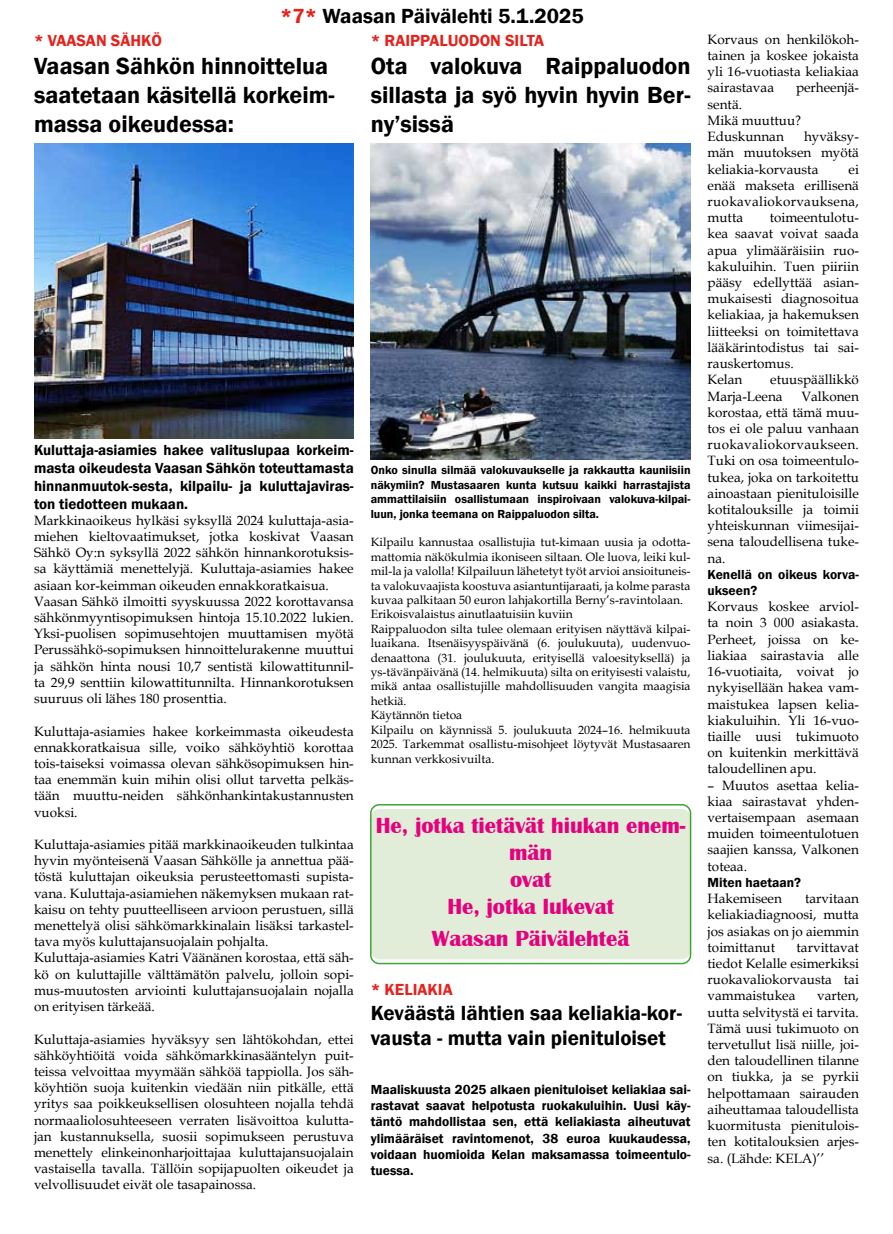
<style>
.page{position:relative;width:893px;height:1234px;background:#fff}
.page>*{position:absolute;margin:0;border:0;box-sizing:border-box;transform-origin:0 0}
.t1{font:600 24px/28.8px "Franklin Gothic";color:#000}
.t2{font:700 22.5px/27px "Britannic";color:#e6007d;text-align:center}
.t3{font:600 21px/25.2px "Franklin Gothic";color:#000}
.t4{font:600 16.5px "Franklin Gothic";color:#e5231e}
.t5{font:600 15px/18px "Franklin Gothic";color:#000;text-align:justify}
.t6{font:13.5px/16.2px "Book Antiqua";color:#000;text-align:justify}
.t7{font:600 13.5px/16.2px "Franklin Gothic";color:#000;text-align:justify}
.t8{font:12px/14.4px "Book Antiqua";color:#000}
.t9{font:600 12px/14.4px "Franklin Gothic";color:#000;text-align:justify}
.s1{color:#e5231d}
</style>
<div class="page">
<div style="left:371px;top:808px;width:320px;height:151px;background:#e2edd9;border-radius:9px"></div>
<div style="left:370px;top:803px;width:321px;height:161px;border:2px solid #3fa535;border-radius:9px"></div>
<img style="left:34px;top:143px;width:320px;height:295px">
<img style="left:371px;top:143px;width:320px;height:316px">
<h3 class="t3" style="left:280px;top:4px;width:305px"><span class="s1">*7*</span> Waasan Päivälehti 5.1.2025</h3>
<p class="t4" style="left:34px;top:30px;width:130px">* VAASAN SÄHKÖ</p>
<h1 class="t1" style="left:34px;top:52px;width:302px">Vaasan Sähkön hinnoittelua saatetaan käsitellä korkeim&shy;massa oikeudessa:</h1>
<p class="t4" style="left:371px;top:30px;width:175px">* RAIPPALUODON SILTA</p>
<h1 class="t1" style="left:371px;top:52px;width:321px;text-align:justify">Ota valokuva Raippaluodon sillasta ja syö hyvin hyvin Ber&shy;ny’sissä</h1>
<p class="t5" style="left:34px;top:440px;width:321px">Kuluttaja-asiamies hakee valituslupaa korkeim&shy;masta oikeudesta Vaasan Sähkön toteuttamasta hinnanmuutok-sesta, kilpailu- ja kuluttajaviras&shy;ton tiedotteen mukaan.</p>
<p class="t6" style="left:34px;top:511px;width:321px;text-align:left">Markkinaoikeus hylkäsi syksyllä 2024 kuluttaja-asia&shy;miehen kieltovaatimukset, jotka koskivat Vaasan Sähkö Oy:n syksyllä 2022 sähkön hinnankorotuksis&shy;sa käyttämiä menettelyjä. Kuluttaja-asiamies hakee asiaan kor-keimman oikeuden ennakkoratkaisua.<br>Vaasan Sähkö ilmoitti syyskuussa 2022 korottavansa sähkönmyyntisopimuksen hintoja 15.10.2022 lukien.<br>Yksi-puolisen sopimusehtojen muuttamisen myötä Perussähkö-sopimuksen hinnoittelurakenne muuttui ja sähkön hinta nousi 10,7 sentistä kilowattitunnil&shy;ta 29,9 senttiin kilowattitunnilta. Hinnankorotuksen suuruus oli lähes 180 prosenttia.</p>
<p class="t6" style="left:34px;top:722px;width:321px">Kuluttaja-asiamies hakee korkeimmasta oikeudesta ennakkoratkaisua sille, voiko sähköyhtiö korottaa tois-taiseksi voimassa olevan sähkösopimuksen hin&shy;taa enemmän kuin mihin olisi ollut tarvetta pelkäs&shy;tään muuttu-neiden sähkönhankintakustannusten vuoksi.</p>
<p class="t6" style="left:34px;top:835px;width:321px;text-align:left">Kuluttaja-asiamies pitää markkinaoikeuden tulkintaa hyvin myönteisenä Vaasan Sähkölle ja annettua pää&shy;töstä kuluttajan oikeuksia perusteettomasti supista&shy;vana. Kuluttaja-asiamiehen näkemyksen mukaan rat&shy;kaisu on tehty puutteelliseen arvioon perustuen, sillä menettelyä olisi sähkömarkkinalain lisäksi tarkastel&shy;tava myös kuluttajansuojalain pohjalta.<br>Kuluttaja-asiamies Katri Väänänen korostaa, että säh&shy;kö on kuluttajille välttämätön palvelu, jolloin sopi&shy;mus-muutosten arviointi kuluttajansuojalain nojalla on erityisen tärkeää.</p>
<p class="t6" style="left:34px;top:1030px;width:321px">Kuluttaja-asiamies hyväksyy sen lähtökohdan, ettei sähköyhtiöitä voida sähkömarkkinasääntelyn puit&shy;teissa velvoittaa myymään sähköä tappiolla. Jos säh&shy;köyhtiön suoja kuitenkin viedään niin pitkälle, että yritys saa poikkeuksellisen olosuhteen nojalla tehdä normaaliolosuhteeseen verraten lisävoittoa kulutta&shy;jan kustannuksella, suosii sopimukseen perustuva menettely elinkeinonharjoittajaa kuluttajansuojalain vastaisella tavalla. Tällöin sopijapuolten oikeudet ja velvollisuudet eivät ole tasapainossa.</p>
<p class="t9" style="left:371px;top:463px;width:321px">Onko sinulla silmää valokuvaukselle ja rakkautta kauniisiin näkymiin? Mustasaaren kunta kutsuu kaikki harrastajista ammattilaisiin osallistumaan inspiroivaan valokuva-kilpai&shy;luun, jonka teemana on Raippaluodon silta.</p>
<p class="t8" style="left:371px;top:534px;width:321px">Kilpailu kannustaa osallistujia tut-kimaan uusia ja odotta&shy;mattomia näkökulmia ikoniseen siltaan. Ole luova, leiki kul&shy;mil-la ja valolla! Kilpailuun lähetetyt työt arvioi ansioituneis&shy;ta valokuvaajista koostuva asiantuntijaraati, ja kolme parasta kuvaa palkitaan 50 euron lahjakortilla Berny’s-ravintolaan.<br>Erikoisvalaistus ainutlaatuisiin kuviin<br>Raippaluodon silta tulee olemaan erityisen näyttävä kilpai&shy;luaikana. Itsenäisyyspäivänä (6. joulukuuta), uudenvuo&shy;denaattona (31. joulukuuta, erityisellä valoesityksellä) ja ys-tävänpäivänä (14. helmikuuta) silta on erityisesti valaistu, mikä antaa osallistujille mahdollisuuden vangita maagisia hetkiä.<br>Käytännön tietoa<br>Kilpailu on käynnissä 5. joulukuuta 2024–16. helmikuuta 2025. Tarkemmat osallistu-misohjeet löytyvät Mustasaaren kunnan verkkosivuilta.</p>
<h2 class="t2" style="left:376px;top:811px;width:311px">He, jotka tietävät hiukan enem&shy;män<br>ovat<br>He, jotka lukevat</h2>
<h2 class="t2" style="left:432px;top:925px;width:199px">Waasan Päivälehteä</h2>
<p class="t4" style="left:371px;top:978px;width:83px">* KELIAKIA</p>
<h3 class="t3" style="left:371px;top:1000px;width:313px">Keväästä lähtien saa keliakia-kor&shy;vausta - mutta vain pienituloiset</h3>
<p class="t7" style="left:371px;top:1081px;width:321px">Maaliskuusta 2025 alkaen pienituloiset keliakiaa sai&shy;rastavat saavat helpotusta ruokakuluihin. Uusi käy&shy;täntö mahdollistaa sen, että keliakiasta aiheutuvat ylimääräiset ravintomenot, 38 euroa kuukaudessa, voidaan huomioida Kelan maksamassa toimeentulo&shy;tuessa.</p>
<p class="t6" style="left:708px;top:31px;width:153px">Korvaus on henkilökoh&shy;tainen ja koskee jokaista yli 16-vuotiasta keliakiaa sairastavaa</p>
<p class="t6" style="left:796px;top:79px;width:64px">perheenjä-</p>
<p class="t6" style="left:708px;top:96px;width:95px;text-align:left">sentä.<br>Mikä muuttuu?<br>Eduskunnan</p>
<p class="t6" style="left:708px;top:128px;width:153px;text-indent:96px">hyväksy&shy;män muutoksen myötä keliakia-korvausta</p>
<p class="t6" style="left:708px;top:160px;width:153px;text-indent:141px">ei enää makseta erillisenä ruokavaliokorvauksena, mutta</p>
<p class="t6" style="left:708px;top:209px;width:153px;text-align:left;text-indent:62px">toimeentulotu&shy;kea saavat voivat saada apua ylimääräisiin ruo&shy;kakuluihin. Tuen piiriin pääsy edellyttää asian&shy;mukaisesti diagnosoitua keliakiaa, ja hakemuksen liitteeksi on toimitettava lääkärintodistus tai sai&shy;rauskertomus.<br>Kelan</p>
<p class="t6" style="left:708px;top:371px;width:153px;text-indent:63px">etuuspäällikkö<br>Marja-Leena</p>
<p class="t6" style="left:708px;top:387px;width:153px;text-indent:94px">Valkonen korostaa, että tämä muu&shy;tos ei ole paluu vanhaan ruokavaliokorvaukseen.<br>Tuki on osa toimeentulo&shy;tukea, joka on tarkoitettu ainoastaan pienituloisille kotitalouksille ja toimii yhteiskunnan viimesijai&shy;sena taloudellisena tuke&shy;na.</p>
<p class="t7" style="left:708px;top:566px;width:153px">Kenellä on oikeus korva&shy;ukseen?</p>
<p class="t6" style="left:708px;top:598px;width:153px">Korvaus koskee arviol&shy;ta noin 3 000 asiakasta.<br>Perheet, joissa on ke&shy;liakiaa sairastavia alle 16-vuotiaita, voivat jo nykyisellään hakea vam&shy;maistukea lapsen kelia&shy;kiakuluihin. Yli 16-vuo&shy;tiaille uusi tukimuoto on kuitenkin merkittävä taloudellinen apu.</p>
<p class="t6" style="left:708px;top:776px;width:153px">– Muutos asettaa kelia&shy;kiaa sairastavat yhden&shy;vertaisempaan asemaan muiden toimeentulotuen saajien kanssa, Valkonen toteaa.</p>
<p class="t7" style="left:708px;top:874px;width:95px">Miten haetaan?</p>
<p class="t6" style="left:708px;top:889px;width:76px">Hakemiseen</p>
<p class="t6" style="left:708px;top:889px;width:153px;text-indent:98px">tarvitaan keliakiadiagnoosi, mutta jos asiakas on jo aiemmin toimittanut</p>
<p class="t6" style="left:708px;top:938px;width:153px;text-indent:89px">tarvittavat tiedot Kelalle esimerkiksi ruokavaliokorvausta tai vammaistukea</p>
<p class="t6" style="left:708px;top:987px;width:153px;text-indent:110px">varten, uutta selvitystä ei tarvita.<br>Tämä uusi tukimuoto on tervetullut lisä niille, joi&shy;den taloudellinen tilanne on tiukka, ja se pyrkii helpottamaan sairauden aiheuttamaa taloudellista kuormitusta pienitulois&shy;ten kotitalouksien arjes&shy;sa. (Lähde: KELA)’’</p>
</div>
